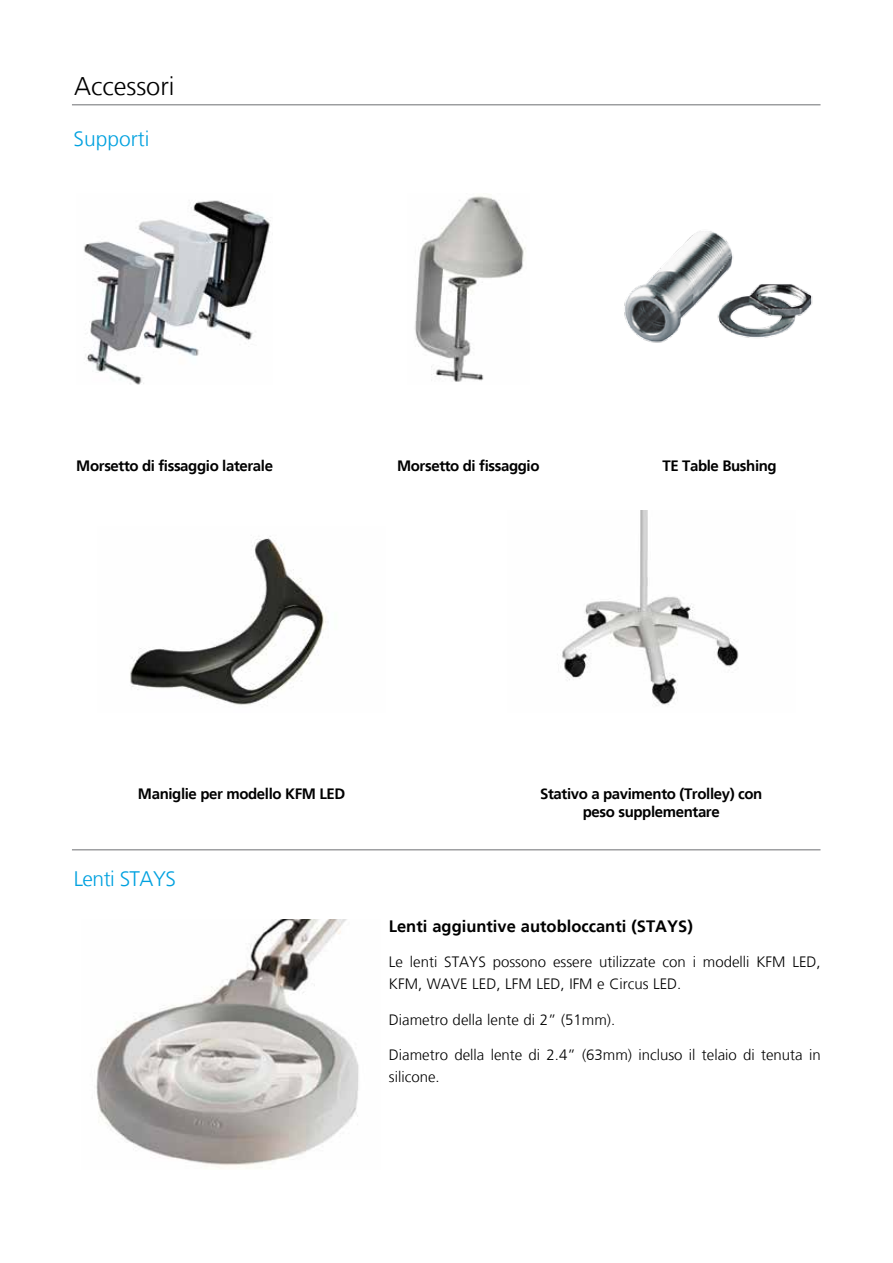
<style>
.page{position:relative;width:893px;height:1263px;background:#fff}
.page>*{position:absolute;margin:0;border:0;box-sizing:border-box;transform-origin:0 0}
.t1{font:300 25.5px "Frutiger LT";color:#000}
.t2{font:300 21px "Frutiger LT";letter-spacing:-.025em;color:#00a1df}
.t3{font:300 21px "Frutiger LT";color:#00a1df}
.t4{font:700 16.5px "Frutiger LT";color:#000}
.t5{font:300 15px/22.5px "Frutiger LT";color:#000}
.t6{font:700 15px/18px "Frutiger LT";letter-spacing:-.025em;color:#000;text-align:center}
</style>
<div class="page">
<hr style="left:72px;top:105px;width:748px;height:1px;background:#6d6e71">
<img style="left:562px;top:510px;width:177px;height:196px">
<img style="left:130px;top:536px;width:196px;height:169px">
<img style="left:84px;top:200px;width:187px;height:185px">
<img style="left:414px;top:196px;width:112px;height:186px">
<img style="left:624px;top:231px;width:189px;height:112px">
<img style="left:96px;top:919px;width:263px;height:249px">
<hr style="left:72px;top:849px;width:748px;height:1px;background:#6d6e71">
<h1 class="t1" style="left:74px;top:71px;width:102px">Accessori</h1>
<h2 class="t3" style="left:74px;top:127px;width:77px">Supporti</h2>
<p class="t6" style="left:76px;top:457px;width:198px">Morsetto di fissaggio laterale</p>
<p class="t6" style="left:397px;top:457px;width:144px">Morsetto di fissaggio</p>
<p class="t6" style="left:662px;top:457px;width:116px">TE Table Bushing</p>
<p class="t6" style="left:138px;top:785px;width:209px">Maniglie per modello KFM LED</p>
<h2 class="t2" style="left:74px;top:867px;width:104px">Lenti STAYS</h2>
<p class="t6" style="left:540px;top:785px;width:224px">Stativo a pavimento (Trolley) con peso supplementare</p>
<p class="t4" style="left:389px;top:916px;width:305px">Lenti aggiuntive autobloccanti (STAYS)</p>
<p class="t5" style="left:389px;top:951px;width:433px">Le lenti STAYS possono essere utilizzate con i modelli KFM LED,<br>KFM, WAVE LED, LFM LED, IFM e Circus LED.</p>
<p class="t5" style="left:389px;top:1008px;width:228px">Diametro della lente di 2” (51mm).</p>
<p class="t5" style="left:389px;top:1044px;width:433px">Diametro della lente di 2.4” (63mm) incluso il telaio di tenuta in silicone.</p>
</div>
